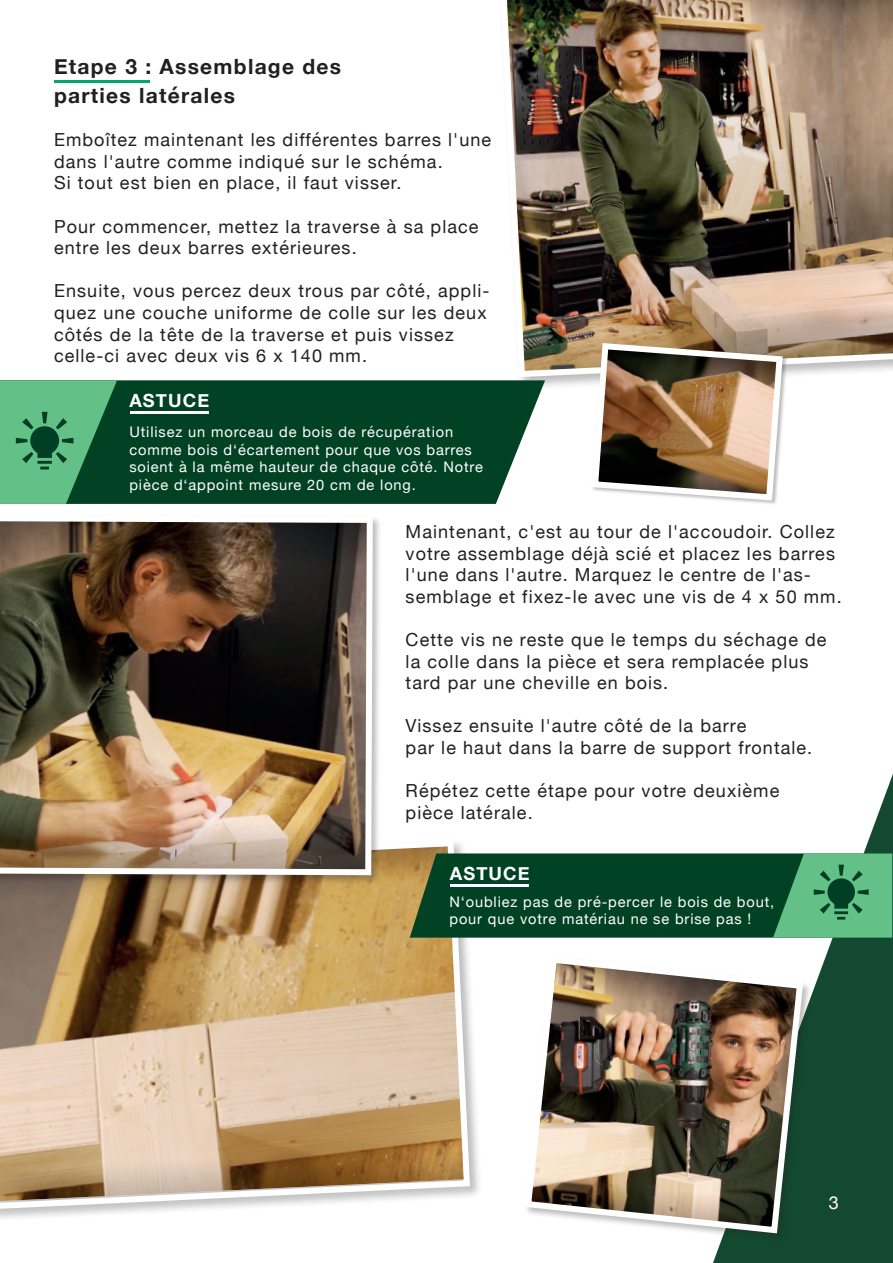
<style>
.page{position:relative;width:893px;height:1263px;background:#fff}
.page>*{position:absolute;margin:0;border:0;box-sizing:border-box;transform-origin:0 0}
.t1{font:700 21px/28.5px "Helvetica Neue";letter-spacing:.06em;color:#231f20}
.t2{font:700 18.15px "Helvetica Neue";letter-spacing:.06em;color:#fff}
.t3{font:18px/21.6px "Helvetica Neue";letter-spacing:.06em;color:#231f20}
.t4{font:18px "Helvetica Neue";color:#fff}
.t5{font:14.55px/17.5px "Helvetica Neue";letter-spacing:.06em;color:#fff}
</style>
<div class="page">
<svg style="left:713px;top:774px;width:180px;height:489px;fill:#134930"></svg>
<img style="left:507px;top:0;width:386px;height:380px">
<div style="left:0;top:838px;width:483px;height:385px;background:#231f20;opacity:.3"></div>
<svg style="left:0;top:838px;width:473px;height:375px;background:#c3a784"></svg>
<div style="left:524px;top:955px;width:288px;height:288px;background:#231f20;opacity:.3"></div>
<img style="left:524px;top:953px;width:282px;height:283px">
<div style="left:0;top:512px;width:383px;height:373px;background:#231f20;opacity:.3"></div>
<img style="left:0;top:512px;width:376px;height:366px">
<svg style="left:589px;top:340px;width:197px;height:164px"></svg>
<hr style="left:54px;top:80px;width:96px;height:2px;background:#00a86d">
<svg style="left:117px;top:380px;width:428px;height:124px;background:#104c31"></svg>
<svg style="left:0;top:380px;width:117px;height:124px;background:#469b6a"></svg>
<hr style="left:130px;top:411px;width:78px;height:3px;background:#fff">
<svg style="left:410px;top:853px;width:483px;height:85px;background:#1b5c39"></svg>
<hr style="left:450px;top:885px;width:79px;height:2px;background:#fff">
<p class="t1" style="left:54px;top:53px;width:289px">Etape 3 : Assemblage des parties latérales</p>
<p class="t3" style="left:54px;top:130px;width:439px">Emboîtez maintenant les différentes barres l'une dans l'autre comme indiqué sur le schéma.<br>Si tout est bien en place, il faut visser.</p>
<p class="t3" style="left:54px;top:216px;width:426px">Pour commencer, mettez la traverse à sa place entre les deux barres extérieures.</p>
<p class="t3" style="left:54px;top:281px;width:437px">Ensuite, vous percez deux trous par côté, appli&shy;quez une couche uniforme de colle sur les deux côtés de la tête de la traverse et puis vissez celle-ci avec deux vis 6 x 140 mm.</p>
<p class="t2" style="left:129px;top:386px;width:81px">ASTUCE</p>
<p class="t5" style="left:129px;top:424px;width:355px">Utilisez un morceau de bois de récupération comme bois d‘écartement pour que vos barres soient à la même hauteur de chaque côté. Notre pièce d‘appoint mesure 20 cm de long.</p>
<p class="t3" style="left:406px;top:522px;width:438px">Maintenant, c'est au tour de l'accoudoir. Collez votre assemblage déjà scié et placez les barres l'une dans l'autre. Marquez le centre de l'as&shy;semblage et fixez-le avec une vis de 4 x 50 mm.</p>
<p class="t3" style="left:406px;top:630px;width:422px">Cette vis ne reste que le temps du séchage de la colle dans la pièce et sera remplacée plus tard par une cheville en bois.</p>
<p class="t3" style="left:406px;top:716px;width:408px">Vissez ensuite l'autre côté de la barre<br>par le haut dans la barre de support frontale.</p>
<p class="t3" style="left:406px;top:781px;width:375px">Répétez cette étape pour votre deuxième pièce latérale.</p>
<p class="t2" style="left:450px;top:860px;width:81px">ASTUCE</p>
<p class="t5" style="left:449px;top:893px;width:326px">N‘oubliez pas de pré-percer le bois de bout, pour que votre matériau ne se brise pas !</p>
<p class="t4" style="left:829px;top:1189px;width:12px">3</p>
</div>
